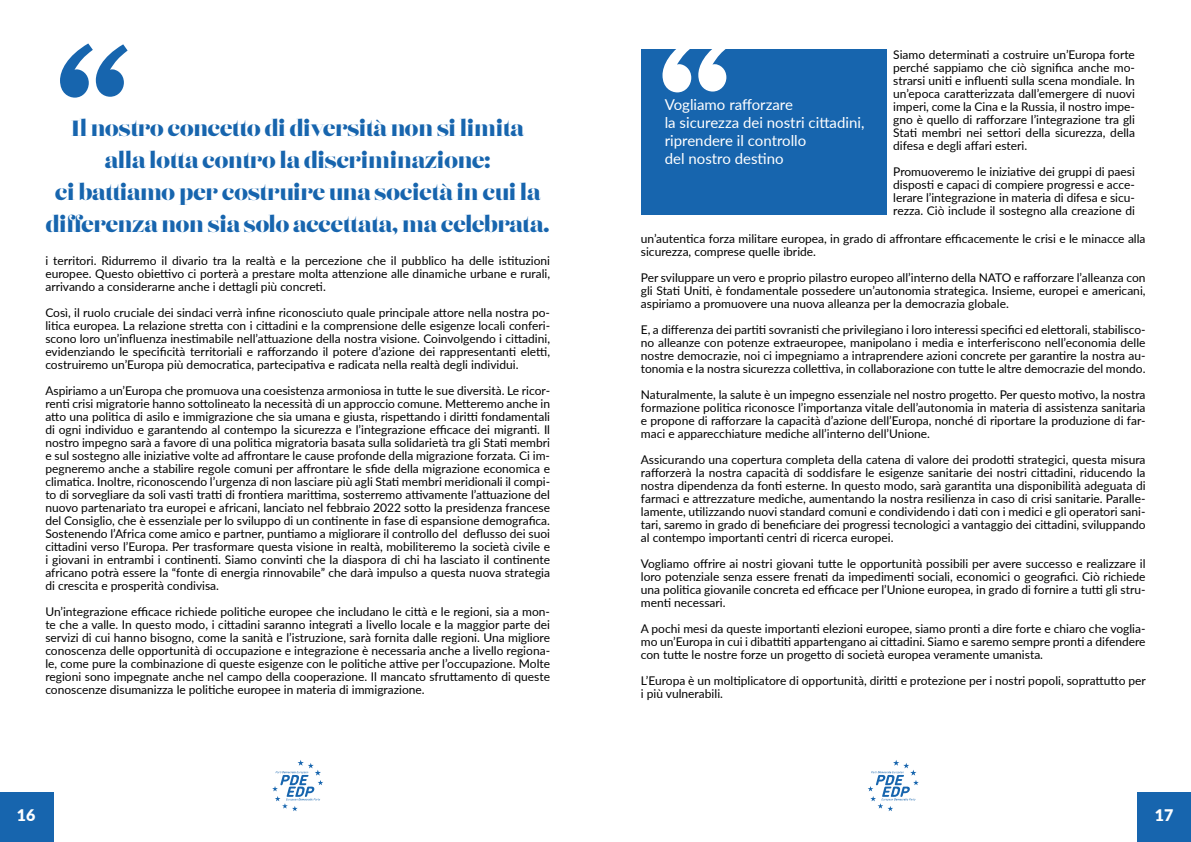
<style>
.page{position:relative;width:1191px;height:842px;background:#fff}
.page>*{position:absolute;margin:0;border:0;box-sizing:border-box;transform-origin:0 0}
.t1{font:22px/32px "Lust Display Didone";letter-spacing:-.02em;color:#1765ae;text-align:center}
.t2{font:900 16px "Lato";color:#fff}
.t3{font:15px/18px "Lato";color:#fff}
.t4{font:12px/13px "Lato";color:#000;text-align:justify}
</style>
<div class="page">
<svg style="left:868px;top:760px;width:50px;height:51px"></svg>
<svg style="left:272px;top:760px;width:51px;height:51px"></svg>
<svg style="left:60px;top:43px;width:68px;height:55px"></svg>
<div style="left:641px;top:49px;width:245px;height:166px;background:#1765ae"></div>
<svg style="left:662px;top:49px;width:65px;height:43px"></svg>
<div style="left:0;top:792px;width:53px;height:50px;background:#1765ae"></div>
<div style="left:1137px;top:792px;width:54px;height:50px;background:#1765ae"></div>
<h1 class="t1" style="left:46px;top:113px;width:506px">Il nostro concetto di diversità non si limita<br>alla lotta contro la discriminazione:<br>ci battiamo per costruire una società in cui la differenza non sia solo accettata, ma celebrata.</h1>
<p class="t4" style="left:45px;top:253px;width:506px">i territori. Ridurremo il divario tra la realtà e la percezione che il pubblico ha delle istituzioni europee. Questo obiettivo ci porterà a prestare molta attenzione alle dinamiche urbane e rurali, arrivando a considerarne anche i dettagli più concreti.</p>
<p class="t4" style="left:45px;top:305px;width:506px">Così, il ruolo cruciale dei sindaci verrà infine riconosciuto quale principale attore nella nostra po&shy;litica europea. La relazione stretta con i cittadini e la comprensione delle esigenze locali conferi&shy;scono loro un’influenza inestimabile nell’attuazione della nostra visione. Coinvolgendo i cittadini, evidenziando le specificità territoriali e rafforzando il potere d’azione dei rappresentanti eletti, costruiremo un’Europa più democratica, partecipativa e radicata nella realtà degli individui.</p>
<p class="t4" style="left:45px;top:383px;width:506px">Aspiriamo a un’Europa che promuova una coesistenza armoniosa in tutte le sue diversità. Le ricor&shy;renti crisi migratorie hanno sottolineato la necessità di un approccio comune. Metteremo anche in atto una politica di asilo e immigrazione che sia umana e giusta, rispettando i diritti fondamentali di ogni individuo e garantendo al contempo la sicurezza e l’integrazione efficace dei migranti. Il nostro impegno sarà a favore di una politica migratoria basata sulla solidarietà tra gli Stati membri e sul sostegno alle iniziative volte ad affrontare le cause profonde della migrazione forzata. Ci im&shy;pegneremo anche a stabilire regole comuni per affrontare le sfide della migrazione economica e climatica. Inoltre, riconoscendo l’urgenza di non lasciare più agli Stati membri meridionali il compi&shy;to di sorvegliare da soli vasti tratti di frontiera marittima, sosterremo attivamente l’attuazione del nuovo partenariato tra europei e africani, lanciato nel febbraio 2022 sotto la presidenza francese del Consiglio, che è essenziale per lo sviluppo di un continente in fase di espansione demografica.<br>Sostenendo l’Africa come amico e partner, puntiamo a migliorare il controllo del deflusso dei suoi cittadini verso l’Europa. Per trasformare questa visione in realtà, mobiliteremo la società civile e i giovani in entrambi i continenti. Siamo convinti che la diaspora di chi ha lasciato il continente africano potrà essere la “fonte di energia rinnovabile” che darà impulso a questa nuova strategia di crescita e prosperità condivisa.</p>
<p class="t4" style="left:45px;top:604px;width:506px">Un’integrazione efficace richiede politiche europee che includano le città e le regioni, sia a mon&shy;te che a valle. In questo modo, i cittadini saranno integrati a livello locale e la maggior parte dei servizi di cui hanno bisogno, come la sanità e l’istruzione, sarà fornita dalle regioni. Una migliore conoscenza delle opportunità di occupazione e integrazione è necessaria anche a livello regiona&shy;le, come pure la combinazione di queste esigenze con le politiche attive per l’occupazione. Molte regioni sono impegnate anche nel campo della cooperazione. Il mancato sfruttamento di queste conoscenze disumanizza le politiche europee in materia di immigrazione.</p>
<p class="t4" style="left:893px;top:47px;width:243px">Siamo determinati a costruire un’Europa forte perché sappiamo che ciò significa anche mo&shy;strarsi uniti e influenti sulla scena mondiale. In un’epoca caratterizzata dall’emergere di nuovi imperi, come la Cina e la Russia, il nostro impe&shy;gno è quello di rafforzare l’integrazione tra gli Stati membri nei settori della sicurezza, della difesa e degli affari esteri.</p>
<p class="t4" style="left:893px;top:164px;width:243px">Promuoveremo le iniziative dei gruppi di paesi disposti e capaci di compiere progressi e acce&shy;lerare l’integrazione in materia di difesa e sicu&shy;rezza. Ciò include il sostegno alla creazione di</p>
<p class="t4" style="left:641px;top:232px;width:506px">un’autentica forza militare europea, in grado di affrontare efficacemente le crisi e le minacce alla sicurezza, comprese quelle ibride.</p>
<p class="t4" style="left:641px;top:271px;width:506px">Per sviluppare un vero e proprio pilastro europeo all’interno della NATO e rafforzare l’alleanza con gli Stati Uniti, è fondamentale possedere un’autonomia strategica. Insieme, europei e americani, aspiriamo a promuovere una nuova alleanza per la democrazia globale.</p>
<p class="t4" style="left:641px;top:323px;width:506px">E, a differenza dei partiti sovranisti che privilegiano i loro interessi specifici ed elettorali, stabilisco&shy;no alleanze con potenze extraeuropee, manipolano i media e interferiscono nell’economia delle nostre democrazie, noi ci impegniamo a intraprendere azioni concrete per garantire la nostra au&shy;tonomia e la nostra sicurezza collettiva, in collaborazione con tutte le altre democrazie del mondo.</p>
<p class="t4" style="left:641px;top:388px;width:506px">Naturalmente, la salute è un impegno essenziale nel nostro progetto. Per questo motivo, la nostra formazione politica riconosce l’importanza vitale dell’autonomia in materia di assistenza sanitaria e propone di rafforzare la capacità d’azione dell’Europa, nonché di riportare la produzione di far&shy;maci e apparecchiature mediche all’interno dell’Unione.</p>
<p class="t4" style="left:641px;top:453px;width:506px">Assicurando una copertura completa della catena di valore dei prodotti strategici, questa misura rafforzerà la nostra capacità di soddisfare le esigenze sanitarie dei nostri cittadini, riducendo la nostra dipendenza da fonti esterne. In questo modo, sarà garantita una disponibilità adeguata di farmaci e attrezzature mediche, aumentando la nostra resilienza in caso di crisi sanitarie. Paralle&shy;lamente, utilizzando nuovi standard comuni e condividendo i dati con i medici e gli operatori sani&shy;tari, saremo in grado di beneficiare dei progressi tecnologici a vantaggio dei cittadini, sviluppando al contempo importanti centri di ricerca europei.</p>
<p class="t4" style="left:641px;top:557px;width:506px">Vogliamo offrire ai nostri giovani tutte le opportunità possibili per avere successo e realizzare il loro potenziale senza essere frenati da impedimenti sociali, economici o geografici. Ciò richiede una politica giovanile concreta ed efficace per l’Unione europea, in grado di fornire a tutti gli stru&shy;menti necessari.</p>
<p class="t4" style="left:641px;top:622px;width:506px">A pochi mesi da queste importanti elezioni europee, siamo pronti a dire forte e chiaro che voglia&shy;mo un’Europa in cui i dibattiti appartengano ai cittadini. Siamo e saremo sempre pronti a difendere con tutte le nostre forze un progetto di società europea veramente umanista.</p>
<p class="t4" style="left:641px;top:674px;width:506px">L’Europa è un moltiplicatore di opportunità, diritti e protezione per i nostri popoli, soprattutto per i più vulnerabili.</p>
<p class="t3" style="left:664px;top:95px;width:201px">Vogliamo rafforzare<br>la sicurezza dei nostri cittadini, riprendere il controllo<br>del nostro destino</p>
<h2 class="t2" style="left:17px;top:803px;width:20px">16</h2>
<h2 class="t2" style="left:1155px;top:803px;width:20px">17</h2>
</div>
